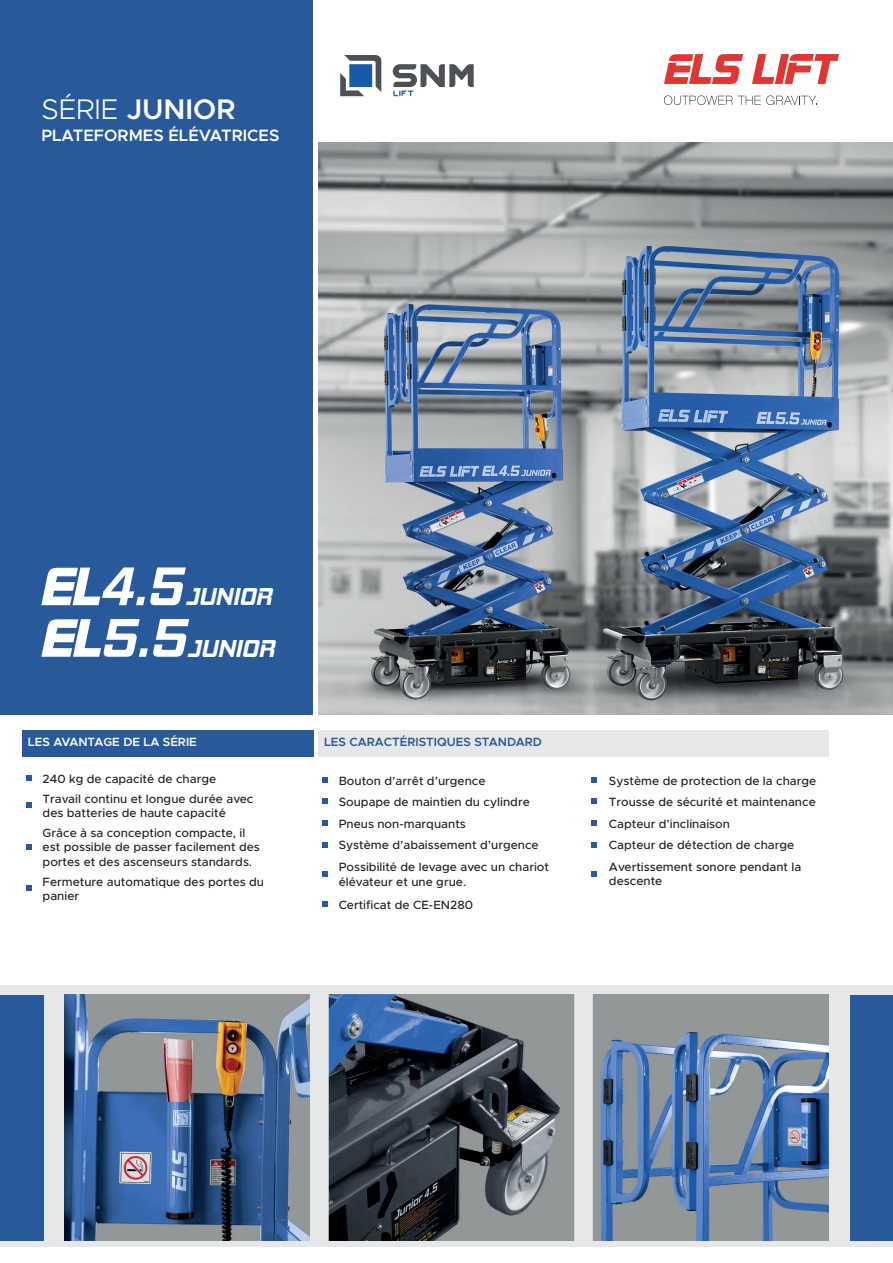
<style>
.page{position:relative;width:893px;height:1263px;background:#fff}
.page>*{position:absolute;margin:0;border:0;box-sizing:border-box;transform-origin:0 0}
.t1{font:italic 700 55.8px "Hemi Head Rg";color:#fff}
.t2{font:600 28.5px "Metropolis";color:#fff}
.t3{font:italic 700 24.75px "Hemi Head Rg";color:#fff}
.t4{font:600 16.5px "Metropolis";color:#fff}
.t5{font:500 12px/14.4px "Metropolis";color:#231f20}
.t6{font:600 12px "Metropolis";color:#27599b}
.t7{font:600 12px "Metropolis";color:#fff}
.s1{font-weight:300}
</style>
<div class="page">
<svg style="left:752px;top:54px;width:87px;height:30px"></svg>
<svg style="left:664px;top:54px;width:79px;height:30px"></svg>
<svg style="left:664px;top:96px;width:68px;height:9px"></svg>
<svg style="left:738px;top:96px;width:79px;height:9px"></svg>
<svg style="left:323px;top:777px;width:5px;height:6px"></svg>
<svg style="left:591px;top:777px;width:6px;height:6px"></svg>
<svg style="left:323px;top:799px;width:5px;height:5px"></svg>
<svg style="left:591px;top:799px;width:6px;height:5px"></svg>
<svg style="left:323px;top:820px;width:5px;height:6px"></svg>
<svg style="left:591px;top:820px;width:6px;height:6px"></svg>
<svg style="left:323px;top:842px;width:5px;height:5px"></svg>
<svg style="left:591px;top:842px;width:6px;height:5px"></svg>
<svg style="left:323px;top:871px;width:5px;height:5px"></svg>
<svg style="left:591px;top:871px;width:6px;height:5px"></svg>
<svg style="left:323px;top:901px;width:5px;height:6px"></svg>
<svg style="left:26px;top:775px;width:6px;height:6px"></svg>
<svg style="left:26px;top:802px;width:6px;height:6px"></svg>
<svg style="left:26px;top:844px;width:6px;height:5px"></svg>
<svg style="left:26px;top:885px;width:6px;height:6px"></svg>
<div style="left:318px;top:730px;width:511px;height:26px;background:#e6e7e9"></div>
<div style="left:22px;top:730px;width:291px;height:26px;background:#27599b"></div>
<div style="left:0;top:0;width:313px;height:714px;background:#27599b"></div>
<div style="left:0;top:985px;width:893px;height:262px;background:#e6e7e9"></div>
<div style="left:0;top:995px;width:43px;height:245px;background:#27599b"></div>
<div style="left:850px;top:995px;width:43px;height:245px;background:#27599b"></div>
<svg style="left:41px;top:568px;width:59px;height:37px"></svg>
<svg style="left:41px;top:619px;width:60px;height:38px"></svg>
<img style="left:318px;top:142px;width:575px;height:572px">
<img style="left:64px;top:995px;width:765px;height:245px">
<svg style="left:340px;top:55px;width:41px;height:41px"></svg>
<svg style="left:393px;top:64px;width:81px;height:32px"></svg>
<h2 class="t2" style="left:41px;top:91px;width:196px"><span class="s1">SÉRIE</span> JUNIOR</h2>
<h3 class="t4" style="left:41px;top:125px;width:240px">PLATEFORMES ÉLÉVATRICES</h3>
<h1 class="t1" style="left:99px;top:552px;width:85px">4.5</h1>
<h3 class="t3" style="left:186px;top:582px;width:88px">JUNIOR</h3>
<h1 class="t1" style="left:100px;top:604px;width:87px">5.5</h1>
<h3 class="t3" style="left:187px;top:633px;width:89px">JUNIOR</h3>
<p class="t7" style="left:28px;top:734px;width:170px">LES AVANTAGE DE LA SÉRIE</p>
<p class="t6" style="left:324px;top:734px;width:219px">LES CARACTÉRISTIQUES STANDARD</p>
<p class="t5" style="left:43px;top:769px;width:212px;line-height:19.8px">240 kg de capacité de charge<br>Travail continu et longue durée avec</p>
<p class="t5" style="left:43px;top:803px;width:204px;line-height:19.8px">des batteries de haute capacité<br>Grâce à sa conception compacte, il</p>
<p class="t5" style="left:43px;top:840px;width:219px">est possible de passer facilement des portes et des ascenseurs standards.</p>
<p class="t5" style="left:43px;top:874px;width:223px">Fermeture automatique des portes du panier</p>
<p class="t5" style="left:339px;top:773px;width:148px">Bouton d’arrêt d’urgence</p>
<p class="t5" style="left:609px;top:773px;width:209px">Système de protection de la charge</p>
<p class="t5" style="left:339px;top:795px;width:193px">Soupape de maintien du cylindre</p>
<p class="t5" style="left:609px;top:795px;width:208px">Trousse de sécurité et maintenance</p>
<p class="t5" style="left:339px;top:816px;width:129px">Pneus non-marquants</p>
<p class="t5" style="left:609px;top:816px;width:123px">Capteur d’inclinaison</p>
<p class="t5" style="left:339px;top:838px;width:201px">Système d’abaissement d’urgence</p>
<p class="t5" style="left:609px;top:838px;width:187px">Capteur de détection de charge</p>
<p class="t5" style="left:339px;top:859px;width:212px;line-height:15px">Possibilité de levage avec un chariot élévateur et une grue.</p>
<p class="t5" style="left:609px;top:859px;width:194px">Avertissement sonore pendant la descente</p>
<p class="t5" style="left:339px;top:897px;width:136px">Certificat de CE-EN280</p>
</div>
